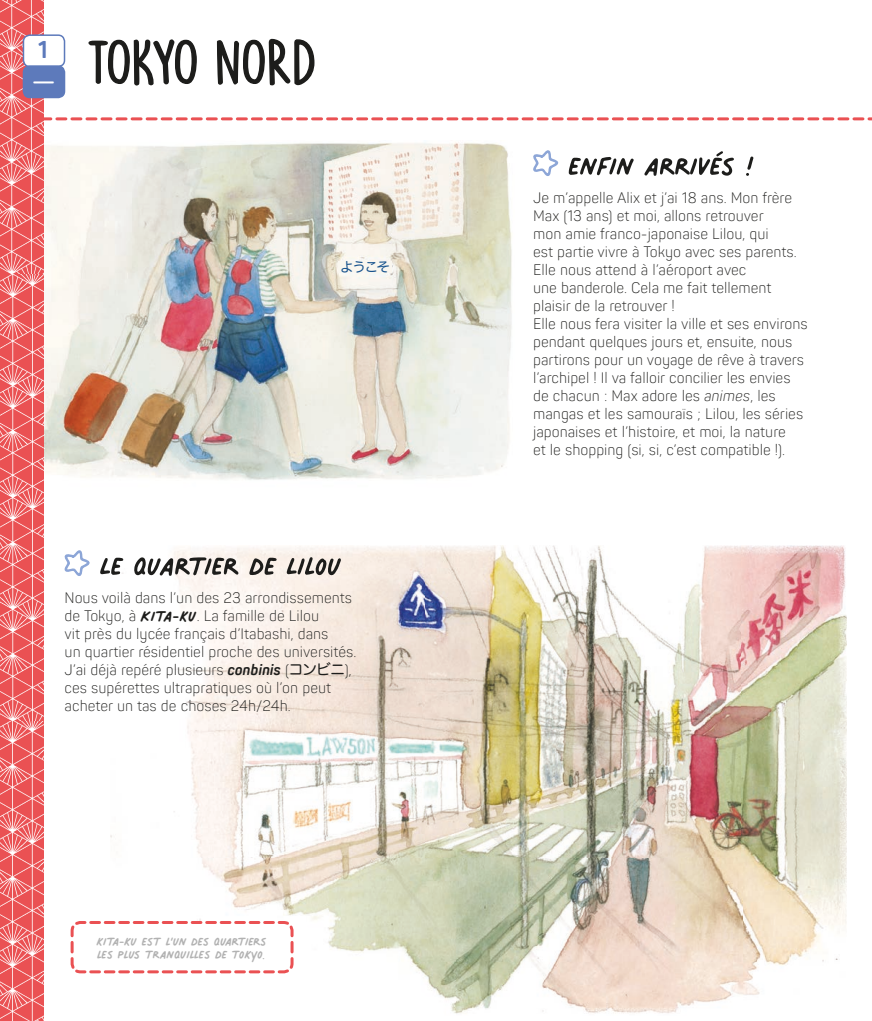
<style>
.page{position:relative;width:872px;height:1021px;background:#fff}
.page>*{position:absolute;margin:0;border:0;box-sizing:border-box;transform-origin:0 0}
.t1{font:54px "Palmer Lake Print";letter-spacing:-.01em;color:#1d1d1b}
.t2{font:54px "DK The Cats Whiskers";color:#1d1d1b}
.t3{font:24px "Palmer Lake Print";letter-spacing:-.01em;color:#b2b2b2}
.t4{font:700 24px "Panton Narrow";color:#5d7abb}
.t5{font:22.5px "Hira Maru Pro W4";color:#fff}
.t6{font:300 15px/18px "Panton Narrow";color:#1d1d1b}
.t7{font:13.5px "Hira Maru Pro W4";color:#17528d}
.s1{font-family:"Palmer Lake Print";font-weight:400;font-size:31.5px}
.s2{font-weight:700;font-style:italic}
.s3{font-family:"Hira Maru Pro W4";font-weight:400}
.s4{font-style:italic}
</style>
<div class="page">
<img style="left:44px;top:142px;width:468px;height:338px">
<img style="left:111px;top:546px;width:735px;height:468px">
<svg style="left:64px;top:550px;width:26px;height:26px"></svg>
<svg style="left:533px;top:150px;width:26px;height:26px"></svg>
<svg style="left:70px;top:919px;width:225px;height:55px"></svg>
<img style="left:0;top:124px;width:44px;height:896px">
<div style="left:338px;top:261px;width:54px;height:12px;background:#f9f6ef"></div>
<svg style="left:0;top:0;width:872px;height:124px"></svg>
<h2 class="t4" style="left:38px;top:35px;width:11px">1</h2>
<h3 class="t5" style="left:32px;top:63px;width:24px">一</h3>
<h1 class="t2" style="left:87px;top:31px;width:231px">TOKYO NORD</h1>
<p class="t7" style="left:340px;top:255px;width:51px">ようこそ</p>
<h1 class="t1" style="left:100px;top:538px;width:243px">Le quartier de Lilou</h1>
<p class="t6" style="left:65px;top:588px;width:293px">Nous voilà dans l’un des 23 arrondissements de Tokyo, à <span class="s1">Kita-ku</span>. La famille de Lilou<br>vit près du lycée français d’Itabashi, dans<br>un quartier résidentiel proche des universités.<br>J’ai déjà repéré plusieurs <span class="s2">conbinis</span> (<span class="s3">コンビニ</span>), ces supérettes ultrapratiques où l’on peut acheter un tas de choses 24h/24h.</p>
<h2 class="t3" style="left:97px;top:929px;width:172px">kita-ku est l’un des quartiers</h2>
<h2 class="t3" style="left:97px;top:942px;width:171px">les plus tranquilles de tokyo.</h2>
<h1 class="t1" style="left:568px;top:139px;width:187px">enfin arrivés !</h1>
<p class="t6" style="left:533px;top:188px;width:276px">Je m’appelle Alix et j’ai 18 ans. Mon frère Max (13 ans) et moi, allons retrouver<br>mon amie franco-japonaise Lilou, qui<br>est partie vivre à Tokyo avec ses parents.<br>Elle nous attend à l’aéroport avec<br>une banderole. Cela me fait tellement plaisir de la retrouver !<br>Elle nous fera visiter la ville et ses environs pendant quelques jours et, ensuite, nous partirons pour un voyage de rêve à travers l’archipel ! Il va falloir concilier les envies de chacun : Max adore les <span class="s4">animes</span>, les mangas et les samouraïs ; Lilou, les séries japonaises et l’histoire, et moi, la nature<br>et le shopping (si, si, c’est compatible !).</p>
</div>
